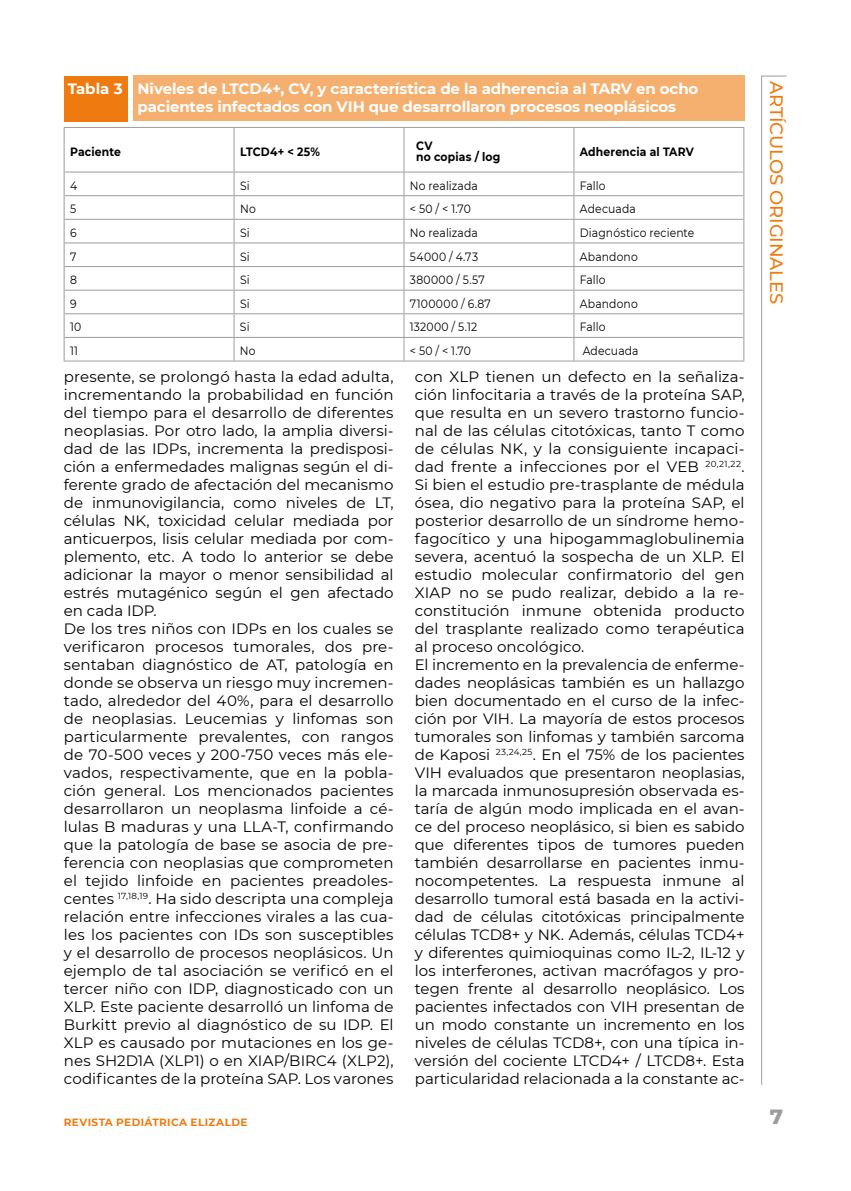
<style>
.page{position:relative;width:851px;height:1191px;background:#fff}
.page>*{position:absolute;margin:0;border:0;box-sizing:border-box;transform-origin:0 0}
.t1{font:800 21px "Montserrat";color:#9d9d9c}
.t2{font:500 18px "Montserrat";letter-spacing:-.01em;color:#ef7b10}
.t3{font:15px/18px "Montserrat";color:#000}
.t4{font:700 15px/18px "Montserrat";letter-spacing:-.01em;color:#fff}
.t5{font:12px "Montserrat";letter-spacing:.015em;color:#000;scale:.9 1}
.t6{font:700 12px/10.5px "Montserrat";letter-spacing:.015em;color:#000;scale:.9 1}
.t7{font:12px "Montserrat";letter-spacing:.035em;color:#000;scale:.9 1}
.t8{font:700 10.5px "Montserrat";letter-spacing:.035em;color:#ef7b10}
</style>
<div class="page">
<svg style="left:761px;top:75px;width:26px;height:1010px"></svg>
<div style="left:133px;top:75px;width:611px;height:46px;background:#f5b070"></div>
<svg style="left:65px;top:128px;width:678px;height:233px"></svg>
<hr style="left:64px;top:127px;width:170px;height:1px;background:#9d9d9c">
<hr style="left:234px;top:127px;width:170px;height:1px;background:#9d9d9c">
<hr style="left:404px;top:127px;width:170px;height:1px;background:#9d9d9c">
<hr style="left:574px;top:127px;width:170px;height:1px;background:#9d9d9c">
<hr style="left:64px;top:172px;width:170px;height:1px;background:#9d9d9c">
<hr style="left:234px;top:172px;width:170px;height:1px;background:#9d9d9c">
<hr style="left:404px;top:172px;width:170px;height:1px;background:#9d9d9c">
<hr style="left:574px;top:172px;width:169px;height:1px;background:#9d9d9c">
<hr style="left:64px;top:195px;width:170px;height:1px;background:#9d9d9c">
<hr style="left:234px;top:195px;width:170px;height:1px;background:#9d9d9c">
<hr style="left:404px;top:195px;width:170px;height:1px;background:#9d9d9c">
<hr style="left:574px;top:195px;width:169px;height:1px;background:#9d9d9c">
<hr style="left:64px;top:219px;width:170px;height:1px;background:#9d9d9c">
<hr style="left:234px;top:219px;width:170px;height:1px;background:#9d9d9c">
<hr style="left:404px;top:219px;width:170px;height:1px;background:#9d9d9c">
<hr style="left:574px;top:219px;width:169px;height:1px;background:#9d9d9c">
<hr style="left:64px;top:242px;width:170px;height:1px;background:#9d9d9c">
<hr style="left:234px;top:242px;width:170px;height:1px;background:#9d9d9c">
<hr style="left:404px;top:242px;width:170px;height:1px;background:#9d9d9c">
<hr style="left:574px;top:242px;width:169px;height:1px;background:#9d9d9c">
<hr style="left:64px;top:266px;width:170px;height:1px;background:#9d9d9c">
<hr style="left:234px;top:266px;width:170px;height:1px;background:#9d9d9c">
<hr style="left:404px;top:266px;width:170px;height:1px;background:#9d9d9c">
<hr style="left:574px;top:266px;width:169px;height:1px;background:#9d9d9c">
<hr style="left:64px;top:290px;width:170px;height:1px;background:#9d9d9c">
<hr style="left:234px;top:290px;width:170px;height:1px;background:#9d9d9c">
<hr style="left:404px;top:290px;width:170px;height:1px;background:#9d9d9c">
<hr style="left:574px;top:290px;width:169px;height:1px;background:#9d9d9c">
<hr style="left:64px;top:313px;width:170px;height:1px;background:#9d9d9c">
<hr style="left:234px;top:313px;width:170px;height:1px;background:#9d9d9c">
<hr style="left:404px;top:313px;width:170px;height:1px;background:#9d9d9c">
<hr style="left:574px;top:313px;width:169px;height:1px;background:#9d9d9c">
<hr style="left:64px;top:337px;width:170px;height:1px;background:#9d9d9c">
<hr style="left:234px;top:337px;width:170px;height:1px;background:#9d9d9c">
<hr style="left:404px;top:337px;width:170px;height:1px;background:#9d9d9c">
<hr style="left:574px;top:337px;width:169px;height:1px;background:#9d9d9c">
<hr style="left:64px;top:361px;width:170px;height:1px;background:#9d9d9c">
<hr style="left:234px;top:361px;width:170px;height:1px;background:#9d9d9c">
<hr style="left:404px;top:361px;width:170px;height:1px;background:#9d9d9c">
<hr style="left:574px;top:361px;width:170px;height:1px;background:#9d9d9c">
<hr style="left:64px;top:128px;width:1px;height:44px;background:#9d9d9c">
<hr style="left:234px;top:128px;width:1px;height:44px;background:#9d9d9c">
<hr style="left:403px;top:128px;width:1px;height:44px;background:#9d9d9c">
<hr style="left:573px;top:128px;width:1px;height:44px;background:#9d9d9c">
<hr style="left:743px;top:128px;width:1px;height:44px;background:#9d9d9c">
<svg style="left:64px;top:172px;width:1px;height:189px"></svg>
<svg style="left:234px;top:172px;width:1px;height:189px"></svg>
<svg style="left:403px;top:172px;width:1px;height:189px"></svg>
<svg style="left:573px;top:172px;width:1px;height:189px"></svg>
<svg style="left:743px;top:172px;width:1px;height:189px"></svg>
<div style="left:64px;top:76px;width:64px;height:46px;background:#ef7b10"></div>
<p class="t4" style="left:68px;top:79px;width:56px">Tabla 3</p>
<p class="t4" style="left:138px;top:79px;width:562px">Niveles de LTCD4+, CV, y característica de la adherencia al TARV en ocho pacientes infectados con VIH que desarrollaron procesos neoplásicos</p>
<p class="t6" style="left:70px;top:145px;width:58px">Paciente</p>
<p class="t6" style="left:240px;top:145px;width:90px">LTCD4+ &lt; 25%</p>
<p class="t6" style="left:416px;top:140px;width:95px">CV<br>no copias / log</p>
<p class="t6" style="left:580px;top:145px;width:128px">Adherencia al TARV</p>
<p class="t5" style="left:70px;top:177px;width:9px">4</p>
<p class="t5" style="left:240px;top:177px;width:12px">Si</p>
<p class="t5" style="left:410px;top:177px;width:77px">No realizada</p>
<p class="t5" style="left:580px;top:177px;width:30px">Fallo</p>
<p class="t5" style="left:70px;top:201px;width:8px">5</p>
<p class="t5" style="left:240px;top:201px;width:19px">No</p>
<p class="t5" style="left:410px;top:201px;width:69px">&lt; 50 / &lt; 1.70</p>
<p class="t5" style="left:579px;top:201px;width:64px">Adecuada</p>
<p class="t5" style="left:70px;top:224px;width:9px">6</p>
<p class="t5" style="left:240px;top:224px;width:12px">Si</p>
<p class="t5" style="left:410px;top:224px;width:77px">No realizada</p>
<p class="t5" style="left:579px;top:224px;width:129px">Diagnóstico reciente</p>
<p class="t5" style="left:70px;top:248px;width:9px">7</p>
<p class="t5" style="left:240px;top:248px;width:12px">Si</p>
<p class="t5" style="left:410px;top:248px;width:77px">54000 / 4.73</p>
<p class="t5" style="left:579px;top:248px;width:66px">Abandono</p>
<p class="t5" style="left:70px;top:272px;width:9px">8</p>
<p class="t5" style="left:240px;top:272px;width:12px">Si</p>
<p class="t5" style="left:410px;top:272px;width:85px">380000 / 5.57</p>
<p class="t5" style="left:579px;top:272px;width:30px">Fallo</p>
<p class="t5" style="left:70px;top:295px;width:9px">9</p>
<p class="t5" style="left:240px;top:295px;width:12px">Si</p>
<p class="t7" style="left:410px;top:295px;width:91px">7100000 / 6.87</p>
<p class="t5" style="left:579px;top:295px;width:66px">Abandono</p>
<p class="t5" style="left:70px;top:319px;width:14px">10</p>
<p class="t5" style="left:240px;top:319px;width:12px">Si</p>
<p class="t5" style="left:410px;top:319px;width:76px">132000 / 5.12</p>
<p class="t5" style="left:579px;top:319px;width:30px">Fallo</p>
<p class="t5" style="left:70px;top:342px;width:10px">11</p>
<p class="t5" style="left:240px;top:342px;width:19px">No</p>
<p class="t5" style="left:410px;top:342px;width:69px">&lt; 50 / &lt; 1.70</p>
<p class="t5" style="left:582px;top:342px;width:64px">Adecuada</p>
<p class="t3" style="left:64px;top:367px;width:331px">presente, se prolongó hasta la edad adulta, incrementando la probabilidad en función del tiempo para el desarrollo de diferentes neoplasias. Por otro lado, la amplia diversi&shy;dad de las IDPs, incrementa la predisposi&shy;ción a enfermedades malignas según el di&shy;ferente grado de afectación del mecanismo de inmunovigilancia, como niveles de LT, células NK, toxicidad celular mediada por anticuerpos, lisis celular mediada por com&shy;plemento, etc. A todo lo anterior se debe adicionar la mayor o menor sensibilidad al estrés mutagénico según el gen afectado en cada IDP.<br>De los tres niños con IDPs en los cuales se verificaron procesos tumorales, dos pre&shy;sentaban diagnóstico de AT, patología en donde se observa un riesgo muy incremen&shy;tado, alrededor del 40%, para el desarrollo de neoplasias. Leucemias y linfomas son particularmente prevalentes, con rangos de 70-500 veces y 200-750 veces más ele&shy;vados, respectivamente, que en la pobla&shy;ción general. Los mencionados pacientes desarrollaron un neoplasma linfoide a cé&shy;lulas B maduras y una LLA-T, confirmando que la patología de base se asocia de pre&shy;ferencia con neoplasias que comprometen el tejido linfoide en pacientes preadoles&shy;centes <sup>17,18,19</sup>. Ha sido descripta una compleja relación entre infecciones virales a las cua&shy;les los pacientes con IDs son susceptibles y el desarrollo de procesos neoplásicos. Un ejemplo de tal asociación se verificó en el tercer niño con IDP, diagnosticado con un XLP. Este paciente desarrolló un linfoma de Burkitt previo al diagnóstico de su IDP. El XLP es causado por mutaciones en los ge&shy;nes SH2D1A (XLP1) o en XIAP/BIRC4 (XLP2), codificantes de la proteína SAP. Los varones</p>
<p class="t3" style="left:415px;top:367px;width:331px">con XLP tienen un defecto en la señaliza&shy;ción linfocitaria a través de la proteína SAP, que resulta en un severo trastorno funcio&shy;nal de las células citotóxicas, tanto T como de células NK, y la consiguiente incapaci&shy;dad frente a infecciones por el VEB <sup>20,21,22</sup>.<br>Si bien el estudio pre-trasplante de médula ósea, dio negativo para la proteína SAP, el posterior desarrollo de un síndrome hemo&shy;fagocítico y una hipogammaglobulinemia severa, acentuó la sospecha de un XLP. El estudio molecular confirmatorio del gen XIAP no se pudo realizar, debido a la re&shy;constitución inmune obtenida producto del trasplante realizado como terapéutica al proceso oncológico.<br>El incremento en la prevalencia de enferme&shy;dades neoplásicas también es un hallazgo bien documentado en el curso de la infec&shy;ción por VIH. La mayoría de estos procesos tumorales son linfomas y también sarcoma de Kaposi <sup>23,24,25</sup>. En el 75% de los pacientes VIH evaluados que presentaron neoplasias, la marcada inmunosupresión observada es&shy;taría de algún modo implicada en el avan&shy;ce del proceso neoplásico, si bien es sabido que diferentes tipos de tumores pueden también desarrollarse en pacientes inmu&shy;nocompetentes. La respuesta inmune al desarrollo tumoral está basada en la activi&shy;dad de células citotóxicas principalmente células TCD8+ y NK. Además, células TCD4+ y diferentes quimioquinas como IL-2, IL-12 y los interferones, activan macrófagos y pro&shy;tegen frente al desarrollo neoplásico. Los pacientes infectados con VIH presentan de un modo constante un incremento en los niveles de células TCD8+, con una típica in&shy;versión del cociente LTCD4+ / LTCD8+. Esta particularidad relacionada a la constante ac-</p>
<p class="t2" style="left:788px;top:81px;width:225px;rotate:90deg">ARTÍCULOS ORIGINALES</p>
<p class="t8" style="left:64px;top:1114px;width:185px">REVISTA PEDIÁTRICA ELIZALDE</p>
<h1 class="t1" style="left:769px;top:1101px;width:15px">7</h1>
</div>
